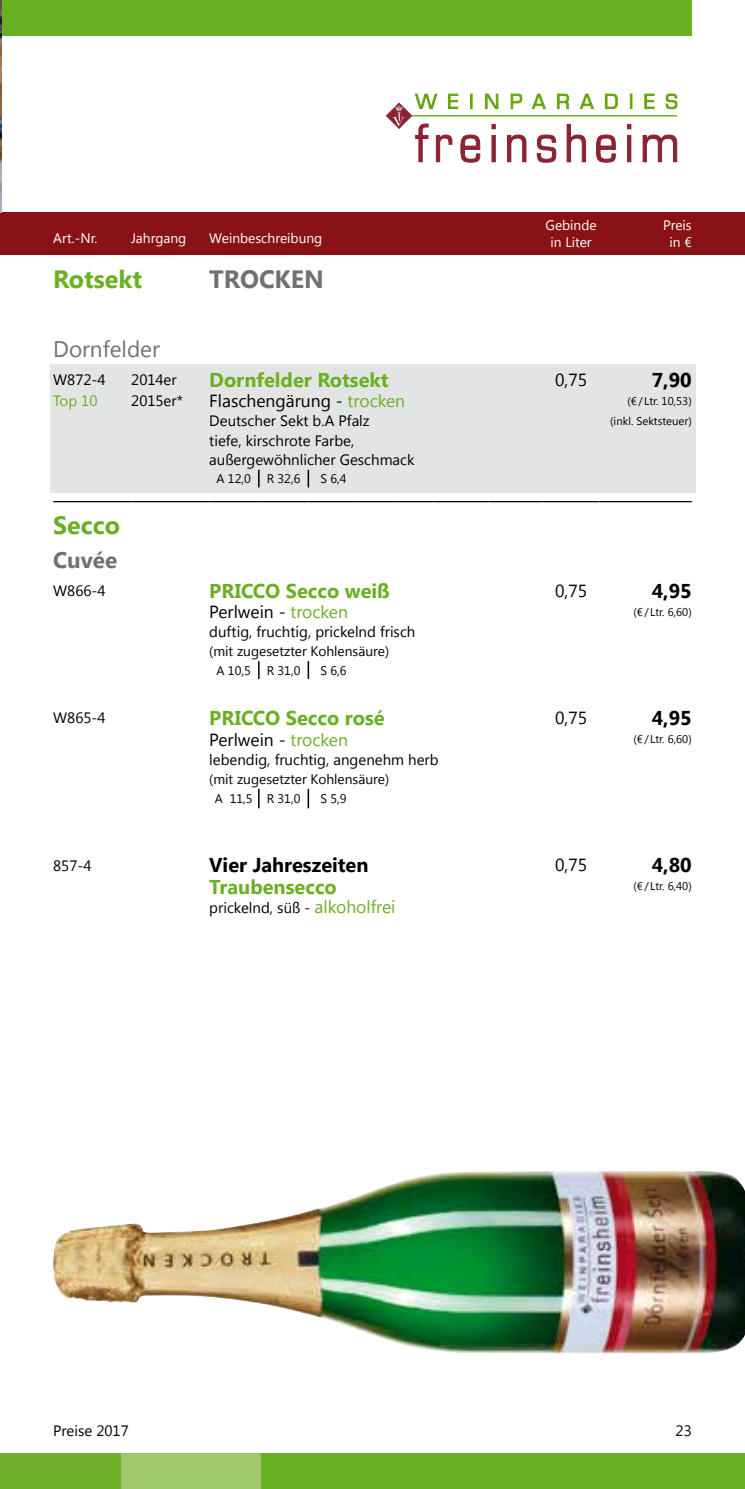
<style>
.page{position:relative;width:745px;height:1489px;background:#fff}
.page>*{position:absolute;margin:0;border:0;box-sizing:border-box;transform-origin:0 0}
.t1{font:700 25px "Segoe UI";color:#6ab023}
.t2{font:700 25px "Segoe UI";color:#707172}
.t3{font:22.5px "Segoe UI";color:#707172}
.t4{font:700 22.5px "Segoe UI";color:#707172}
.t5{font:700 20px "Segoe UI";color:#6ab023}
.t6{font:700 20px "Segoe UI";color:#000}
.t7{font:17.5px "Segoe UI";color:#000}
.t8{font:15px/19.5px "Segoe UI";color:#000}
.t9{font:15px "Segoe UI";color:#6ab023}
.t10{font:13.75px/17.5px "Segoe UI";color:#fff;text-align:center}
.t11{font:13.75px "Segoe UI";color:#000}
.t12{font:12.5px "Segoe UI";color:#000}
.t13{font:11.25px "Segoe UI";color:#000}
.s1{color:#6ab023}
.s2{font-size:17.5px;color:#6ab023}
</style>
<div class="page">
<div style="left:0;top:213px;width:744px;height:42px;background:#891217"></div>
<div style="left:0;top:0;width:691px;height:35px;background:#6ab023"></div>
<svg style="left:385px;top:93px;width:292px;height:70px"></svg>
<div style="left:50px;top:364px;width:645px;height:128px;background:#e3e4e4"></div>
<div style="left:260px;top:1453px;width:484px;height:35px;background:#6ab023"></div>
<div style="left:120px;top:1453px;width:140px;height:35px;background:#a0c76b"></div>
<div style="left:0;top:1453px;width:120px;height:35px;background:#70b22c"></div>
<hr style="left:53px;top:501px;width:78px;height:1px;background:#000">
<hr style="left:131px;top:501px;width:78px;height:1px;background:#000">
<hr style="left:209px;top:501px;width:50px;height:1px;background:#000">
<hr style="left:259px;top:501px;width:49px;height:1px;background:#000">
<hr style="left:308px;top:501px;width:49px;height:1px;background:#000">
<hr style="left:357px;top:501px;width:38px;height:1px;background:#000">
<hr style="left:395px;top:501px;width:38px;height:1px;background:#000">
<hr style="left:433px;top:501px;width:55px;height:1px;background:#000">
<hr style="left:488px;top:501px;width:54px;height:1px;background:#000">
<hr style="left:542px;top:501px;width:57px;height:1px;background:#000">
<hr style="left:599px;top:501px;width:92px;height:1px;background:#000">
<svg style="left:258px;top:469px;width:1px;height:18px"></svg>
<svg style="left:307px;top:469px;width:2px;height:18px"></svg>
<svg style="left:258px;top:661px;width:1px;height:18px"></svg>
<svg style="left:307px;top:661px;width:2px;height:18px"></svg>
<svg style="left:258px;top:788px;width:1px;height:20px"></svg>
<hr style="left:307px;top:788px;width:2px;height:20px;background:#000">
<img style="left:53px;top:1171px;width:691px;height:183px">
<img style="left:0;top:0;width:2px;height:213px">
<p class="t10" style="left:53px;top:228px;width:46px">Art.-Nr.</p>
<p class="t10" style="left:131px;top:228px;width:57px">Jahrgang</p>
<p class="t10" style="left:209px;top:228px;width:114px">Weinbeschreibung</p>
<h1 class="t1" style="left:53px;top:261px;width:90px">Rotsekt</h1>
<h1 class="t2" style="left:209px;top:261px;width:116px">TROCKEN</h1>
<p class="t10" style="left:545px;top:215px;width:53px">Gebinde in Liter</p>
<p class="t10" style="left:662px;top:215px;width:30px">Preis in €</p>
<h2 class="t3" style="left:53px;top:333px;width:108px">Dornfelder</h2>
<p class="t8" style="left:53px;top:369px;width:54px">W872-4</p>
<p class="t8" style="left:131px;top:369px;width:47px">2014er</p>
<h3 class="t5" style="left:209px;top:365px;width:180px">Dornfelder Rotsekt</h3>
<p class="t7" style="left:554px;top:367px;width:34px">0,75</p>
<h3 class="t6" style="left:651px;top:365px;width:41px">7,90</h3>
<p class="t9" style="left:53px;top:390px;width:46px">Top 10</p>
<p class="t8" style="left:131px;top:390px;width:53px">2015er*</p>
<p class="t7" style="left:209px;top:388px;width:197px">Flaschengärung - <span class="s1">trocken</span></p>
<p class="t13" style="left:627px;top:393px;width:66px">(€/ Ltr. 10,53)</p>
<p class="t8" style="left:209px;top:411px;width:162px">Deutscher Sekt b.A Pfalz</p>
<p class="t13" style="left:610px;top:413px;width:83px">(inkl. Sektsteuer)</p>
<p class="t8" style="left:209px;top:430px;width:207px">tiefe, kirschrote Farbe, außergewöhnlicher Geschmack</p>
<p class="t12" style="left:216px;top:470px;width:36px">A 12,0</p>
<p class="t12" style="left:266px;top:470px;width:35px">R 32,6</p>
<p class="t12" style="left:320px;top:470px;width:28px">S 6,4</p>
<h1 class="t1" style="left:53px;top:507px;width:68px">Secco</h1>
<h2 class="t4" style="left:53px;top:543px;width:65px">Cuvée</h2>
<p class="t8" style="left:53px;top:580px;width:54px">W866-4</p>
<h3 class="t5" style="left:209px;top:576px;width:182px">PRICCO Secco weiß</h3>
<p class="t7" style="left:554px;top:578px;width:34px">0,75</p>
<h3 class="t6" style="left:651px;top:576px;width:41px">4,95</h3>
<p class="t7" style="left:209px;top:599px;width:140px">Perlwein - <span class="s1">trocken</span></p>
<p class="t13" style="left:633px;top:604px;width:60px">(€/ Ltr. 6,60)</p>
<p class="t8" style="left:209px;top:621px;width:207px">duftig, fruchtig, prickelnd frisch</p>
<p class="t11" style="left:209px;top:642px;width:181px">(mit zugesetzter Kohlensäure)</p>
<p class="t12" style="left:216px;top:661px;width:36px">A 10,5</p>
<p class="t12" style="left:266px;top:661px;width:35px">R 31,0</p>
<p class="t12" style="left:320px;top:661px;width:28px">S 6,6</p>
<p class="t8" style="left:53px;top:707px;width:54px">W865-4</p>
<h3 class="t5" style="left:209px;top:703px;width:177px">PRICCO Secco rosé</h3>
<p class="t7" style="left:554px;top:706px;width:34px">0,75</p>
<h3 class="t6" style="left:651px;top:703px;width:41px">4,95</h3>
<p class="t7" style="left:209px;top:727px;width:140px">Perlwein - <span class="s1">trocken</span></p>
<p class="t13" style="left:633px;top:731px;width:60px">(€/ Ltr. 6,60)</p>
<p class="t8" style="left:209px;top:749px;width:231px">lebendig, fruchtig, angenehm herb</p>
<p class="t11" style="left:209px;top:769px;width:181px">(mit zugesetzter Kohlensäure)</p>
<p class="t12" style="left:214px;top:790px;width:87px">A 11,5 R 31,0</p>
<p class="t12" style="left:320px;top:790px;width:28px">S 5,9</p>
<p class="t8" style="left:53px;top:854px;width:40px">857-4</p>
<h3 class="t6" style="left:209px;top:850px;width:161px">Vier Jahreszeiten</h3>
<p class="t7" style="left:554px;top:853px;width:34px">0,75</p>
<h3 class="t6" style="left:651px;top:850px;width:41px">4,80</h3>
<h3 class="t5" style="left:209px;top:872px;width:129px">Traubensecco</h3>
<p class="t13" style="left:633px;top:878px;width:60px">(€/ Ltr. 6,40)</p>
<p class="t8" style="left:209px;top:897px;width:187px">prickelnd, süß - <span class="s2">alkoholfrei</span></p>
<p class="t8" style="left:53px;top:1420px;width:77px">Preise 2017</p>
<p class="t8" style="left:675px;top:1420px;width:18px">23</p>
</div>
